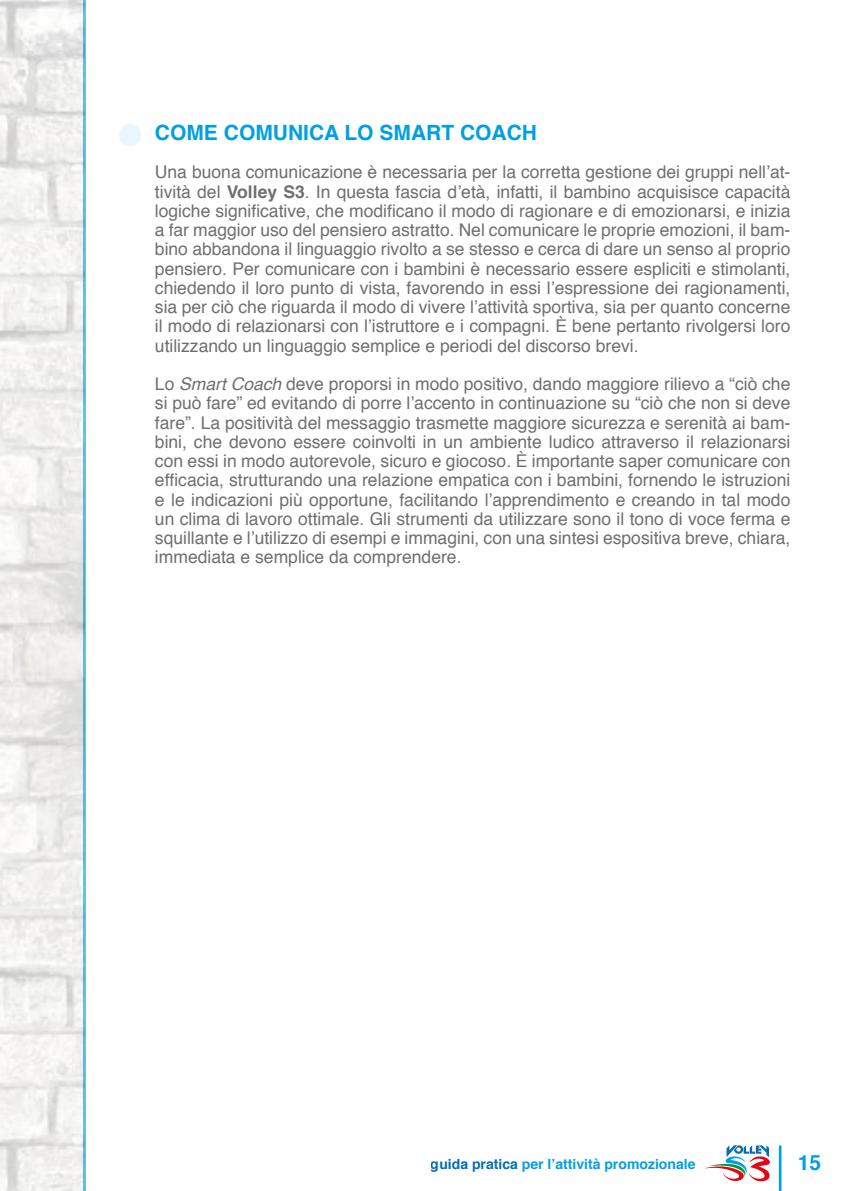
<style>
.page{position:relative;width:844px;height:1191px;background:#fff}
.page>*{position:absolute;margin:0;border:0;box-sizing:border-box;transform-origin:0 0}
.t1{font:700 21px "Helvetica";color:#009fe3}
.t2{font:17.5px/19.2px "Helvetica";color:#706f6f;text-align:justify}
.t3{font:700 14px "Helvetica";color:#009fe3}
.s1{font-weight:700}
.s2{font-style:italic}
.s3{color:#006eb1}
</style>
<div class="page">
<hr style="left:778px;top:1145px;width:3px;height:46px;background:#009fe3">
<img style="left:0;top:0;width:69px;height:891px">
<img style="left:69px;top:0;width:14px;height:1191px">
<img style="left:0;top:891px;width:71px;height:300px">
<hr style="left:83px;top:0;width:3px;height:1191px;background:#009fe3">
<svg style="left:705px;top:1145px;width:65px;height:37px"></svg>
<div style="left:119px;top:124px;width:22px;height:22px;background:#eaf6fe;border-radius:50%"></div>
<p class="t1" style="left:155px;top:115px;width:383px">COME COMUNICA LO SMART COACH</p>
<p class="t2" style="left:155px;top:163px;width:637px">Una buona comunicazione è necessaria per la corretta gestione dei gruppi nell’at&shy;tività del <span class="s1">Volley S3</span>. In questa fascia d’età, infatti, il bambino acquisisce capacità logiche significative, che modificano il modo di ragionare e di emozionarsi, e inizia a far maggior uso del pensiero astratto. Nel comunicare le proprie emozioni, il bam&shy;bino abbandona il linguaggio rivolto a se stesso e cerca di dare un senso al proprio pensiero. Per comunicare con i bambini è necessario essere espliciti e stimolanti, chiedendo il loro punto di vista, favorendo in essi l’espressione dei ragionamenti, sia per ciò che riguarda il modo di vivere l’attività sportiva, sia per quanto concerne il modo di relazionarsi con l’istruttore e i compagni. È bene pertanto rivolgersi loro utilizzando un linguaggio semplice e periodi del discorso brevi.</p>
<p class="t2" style="left:155px;top:375px;width:637px">Lo <span class="s2">Smart Coach</span> deve proporsi in modo positivo, dando maggiore rilievo a “ciò che si può fare” ed evitando di porre l’accento in continuazione su “ciò che non si deve fare”. La positività del messaggio trasmette maggiore sicurezza e serenità ai bam&shy;bini, che devono essere coinvolti in un ambiente ludico attraverso il relazionarsi con essi in modo autorevole, sicuro e giocoso. È importante saper comunicare con efficacia, strutturando una relazione empatica con i bambini, fornendo le istruzioni e le indicazioni più opportune, facilitando l’apprendimento e creando in tal modo un clima di lavoro ottimale. Gli strumenti da utilizzare sono il tono di voce ferma e squillante e l’utilizzo di esempi e immagini, con una sintesi espositiva breve, chiara, immediata e semplice da comprendere.</p>
<p class="t3" style="left:430px;top:1152px;width:266px"><span class="s3">guida pratica</span> per l’attività promozionale</p>
<p class="t1" style="left:797px;top:1145px;width:25px">15</p>
</div>
